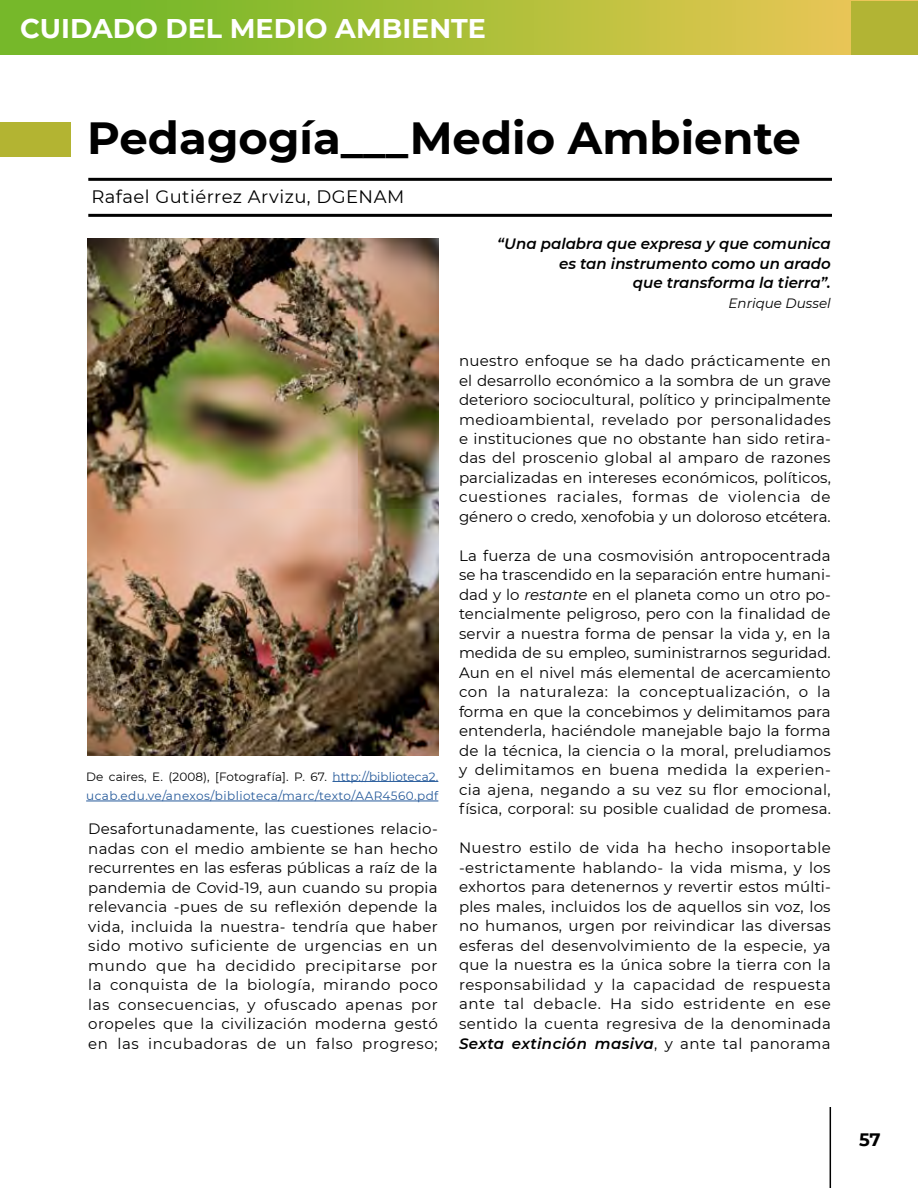
<style>
.page{position:relative;width:918px;height:1188px;background:#fff}
.page>*{position:absolute;margin:0;border:0;box-sizing:border-box;transform-origin:0 0}
.t1{font:700 45px "Montserrat";color:#000}
.t2{font:700 27px "Montserrat";color:#fff}
.t3{font:18px "Montserrat";letter-spacing:.025em;color:#000}
.t4{font:700 18px "Montserrat";color:#000}
.t5{font:15px/19.5px "Montserrat";letter-spacing:.025em;color:#000;text-align:justify}
.t6{font:italic 600 15px/19.5px "Montserrat";color:#000;text-align:right}
.t7{font:italic 13.5px "Montserrat";color:#000}
.t8{font:12px/19.5px "Montserrat";letter-spacing:.015em;color:#275b9b}
.s1{color:#000}
.s2{font-style:italic}
.s3{font-weight:600;font-style:italic}
</style>
<div class="page">
<hr style="left:830px;top:1107px;width:1px;height:81px;background:#000">
<hr style="left:0;top:1px;width:1px;height:54px;background:#76b82a">
<hr style="left:0;top:0;width:1px;height:54px;background:#d03e00">
<div style="left:1px;top:1px;width:917px;height:54px;background:linear-gradient(to right,#67b622,#f0c854)"></div>
<div style="left:851px;top:1px;width:67px;height:54px;background:#b2b434"></div>
<div style="left:0;top:122px;width:70px;height:34px;background:#b3b432"></div>
<div style="left:88px;top:178px;width:744px;height:3px;border:2px solid #000"></div>
<div style="left:88px;top:214px;width:744px;height:3px;border:2px solid #000"></div>
<img style="left:87px;top:239px;width:351px;height:517px">
<hr style="left:332px;top:781px;width:106px;height:1px;background:#275b9b">
<hr style="left:86px;top:801px;width:352px;height:1px;background:#275b9b">
<h2 class="t2" style="left:20px;top:9px;width:467px">CUIDADO DEL MEDIO AMBIENTE</h2>
<h1 class="t1" style="left:87px;top:106px;width:715px">Pedagogía___Medio Ambiente</h1>
<p class="t3" style="left:91px;top:184px;width:314px">Rafael Gutiérrez Arvizu, DGENAM</p>
<p class="t6" style="left:497px;top:233px;width:335px">“Una palabra que expresa y que comunica es tan instrumento como un arado<br>que transforma la tierra”.</p>
<p class="t7" style="left:729px;top:293px;width:104px">Enrique Dussel</p>
<p class="t8" style="left:86px;top:766px;width:354px"><span class="s1">De caires, E. (2008), [Fotografía]. P. 67.</span> http://biblioteca2. ucab.edu.ve/anexos/biblioteca/marc/texto/AAR4560.pdf</p>
<p class="t5" style="left:88px;top:818px;width:351px">Desafortunadamente, las cuestiones relacio&shy;nadas con el medio ambiente se han hecho recurrentes en las esferas públicas a raíz de la pandemia de Covid-19, aun cuando su propia relevancia -pues de su reflexión depende la vida, incluida la nuestra- tendría que haber sido motivo suficiente de urgencias en un mundo que ha decidido precipitarse por la conquista de la biología, mirando poco las consecuencias, y ofuscado apenas por oropeles que la civilización moderna gestó en las incubadoras de un falso progreso;</p>
<p class="t5" style="left:459px;top:350px;width:373px">nuestro enfoque se ha dado prácticamente en el desarrollo económico a la sombra de un grave deterioro sociocultural, político y principalmente medioambiental, revelado por personalidades e instituciones que no obstante han sido retira&shy;das del proscenio global al amparo de razones parcializadas en intereses económicos, políticos, cuestiones raciales, formas de violencia de género o credo, xenofobia y un doloroso etcétera.</p>
<p class="t5" style="left:459px;top:545px;width:373px">La fuerza de una cosmovisión antropocentrada se ha trascendido en la separación entre humani&shy;dad y lo <span class="s2">restante</span> en el planeta como un otro po&shy;tencialmente peligroso, pero con la finalidad de servir a nuestra forma de pensar la vida y, en la medida de su empleo, suministrarnos seguridad.<br>Aun en el nivel más elemental de acercamiento con la naturaleza: la conceptualización, o la forma en que la concebimos y delimitamos para entenderla, haciéndole manejable bajo la forma de la técnica, la ciencia o la moral, preludiamos y delimitamos en buena medida la experien&shy;cia ajena, negando a su vez su flor emocional, física, corporal: su posible cualidad de promesa.</p>
<p class="t5" style="left:459px;top:838px;width:374px">Nuestro estilo de vida ha hecho insoportable -estrictamente hablando- la vida misma, y los exhortos para detenernos y revertir estos múlti&shy;ples males, incluidos los de aquellos sin voz, los no humanos, urgen por reivindicar las diversas esferas del desenvolvimiento de la especie, ya que la nuestra es la única sobre la tierra con la responsabilidad y la capacidad de respuesta ante tal debacle. Ha sido estridente en ese sentido la cuenta regresiva de la denominada <span class="s3">Sexta extinción masiva</span>, y ante tal panorama</p>
<p class="t4" style="left:859px;top:1127px;width:23px">57</p>
</div>
